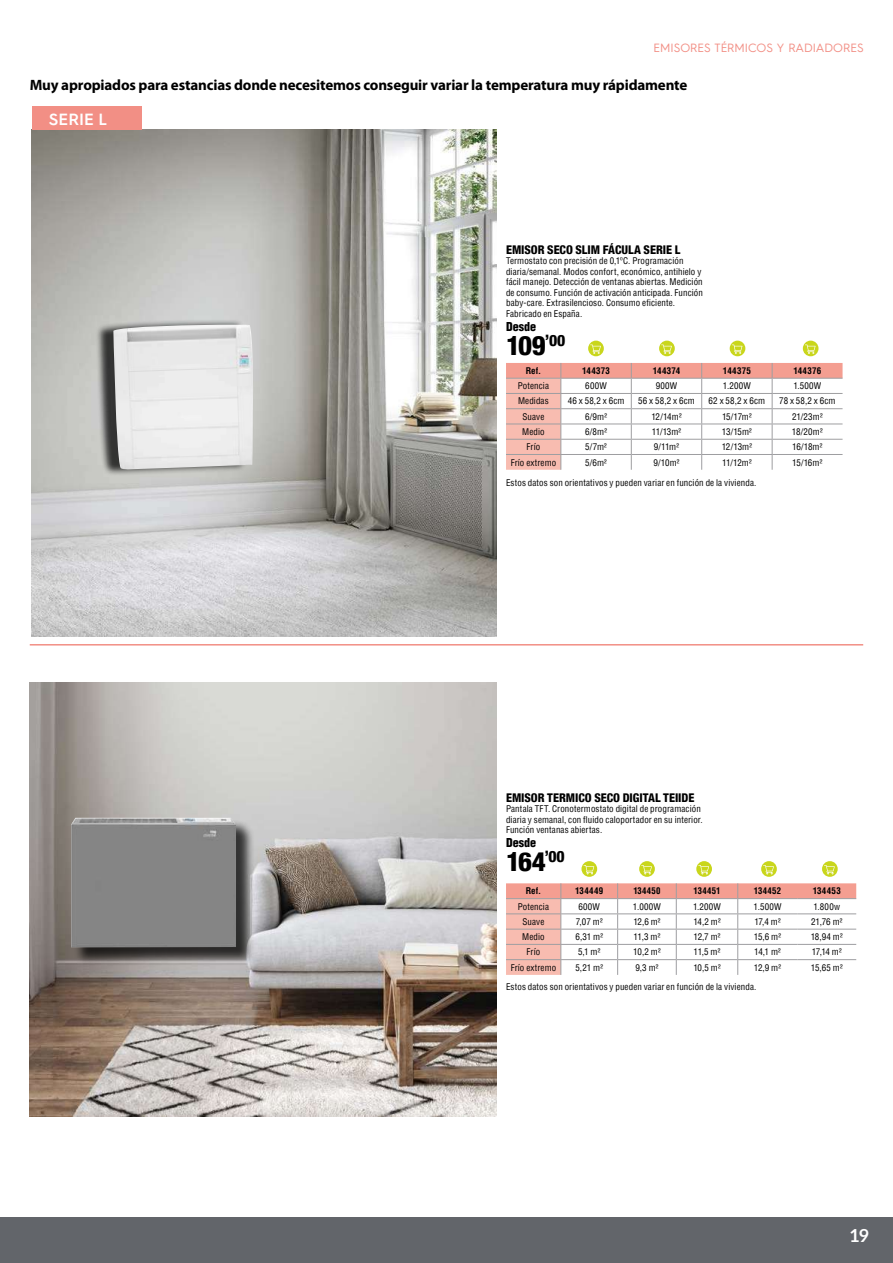
<style>
.page{position:relative;width:893px;height:1263px;background:#fff}
.page>*{position:absolute;margin:0;border:0;box-sizing:border-box;transform-origin:0 0}
.t1{font:800 condensed 27px "Helvetica 87";letter-spacing:-.04em;color:#000}
.t2{font:700 18px "Lato";color:#fff}
.t3{font:600 16.5px "Hurme Geometric Sans 4";color:#fff}
.t4{font:700 15px "Myriad Pro";letter-spacing:-.01em;color:#000}
.t5{font:800 condensed 12px "Helvetica 87";letter-spacing:-.005em;color:#000}
.t6{font:12px "Hurme Geometric Sans 4";color:#f28f85}
.t7{font:900 condensed 12px "Helvetica";letter-spacing:.005em;color:#000}
.t8{font:condensed 9px/10.5px "Helvetica";letter-spacing:.01em;color:#000}
.t9{font:700 condensed 9px "Helvetica";letter-spacing:.03em;color:#000}
</style>
<div class="page">
<div style="left:0;top:1217px;width:893px;height:46px;background:#62656a"></div>
<img style="left:32px;top:129px;width:464px;height:508px">
<img style="left:30px;top:683px;width:466px;height:434px">
<hr style="left:30px;top:644px;width:833px;height:1px;background:#f28f85">
<svg style="left:506px;top:363px;width:336px;height:107px"></svg>
<svg style="left:506px;top:883px;width:350px;height:92px"></svg>
<hr style="left:797px;top:959px;width:59px;height:1px;background:#9e9ea1">
<div style="left:74px;top:820px;width:181px;height:146px;background:#000;opacity:.75"></div>
<img style="left:71px;top:818px;width:165px;height:129px">
<div style="left:32px;top:106px;width:109px;height:24px;background:#f28f85"></div>
<div style="left:95px;top:319px;width:152px;height:157px;background:#000;opacity:.75"></div>
<img style="left:113px;top:325px;width:142px;height:145px">
<svg style="left:588px;top:341px;width:16px;height:15px"></svg>
<svg style="left:590px;top:345px;width:11px;height:9px"></svg>
<svg style="left:659px;top:341px;width:16px;height:15px"></svg>
<svg style="left:661px;top:345px;width:11px;height:9px"></svg>
<div style="left:730px;top:341px;width:15px;height:15px;background:#c9d61c;border-radius:50%"></div>
<svg style="left:732px;top:345px;width:10px;height:9px"></svg>
<div style="left:803px;top:341px;width:15px;height:15px;background:#c9d61c;border-radius:50%"></div>
<svg style="left:805px;top:345px;width:10px;height:9px"></svg>
<svg style="left:581px;top:861px;width:16px;height:16px"></svg>
<svg style="left:584px;top:865px;width:10px;height:9px"></svg>
<svg style="left:639px;top:861px;width:16px;height:16px"></svg>
<svg style="left:641px;top:865px;width:11px;height:9px"></svg>
<svg style="left:696px;top:861px;width:16px;height:16px"></svg>
<svg style="left:698px;top:865px;width:11px;height:9px"></svg>
<svg style="left:761px;top:861px;width:16px;height:16px"></svg>
<svg style="left:763px;top:865px;width:11px;height:9px"></svg>
<svg style="left:822px;top:861px;width:16px;height:16px"></svg>
<svg style="left:824px;top:865px;width:11px;height:9px"></svg>
<h3 class="t6" style="left:654px;top:40px;width:211px">EMISORES TÉRMICOS Y RADIADORES</h3>
<h3 class="t4" style="left:30px;top:75px;width:659px">Muy apropiados para estancias donde necesitemos conseguir variar la temperatura muy rápidamente</h3>
<h3 class="t3" style="left:49px;top:108px;width:60px">SERIE L</h3>
<h3 class="t5" style="left:506px;top:242px;width:176px">EMISOR SECO SLIM FÁCULA SERIE L</h3>
<p class="t8" style="left:506px;top:255px;width:198px">Termostato con precisión de 0,1ºC. Programación diaria/semanal. Modos confort, económico, antihielo y fácil manejo. Detección de ventanas abiertas. Medición de consumo. Función de activación anticipada. Función baby-care. Extrasilencioso. Consumo eficiente.<br>Fabricado en España.</p>
<h3 class="t7" style="left:506px;top:319px;width:32px">Desde</h3>
<h1 class="t1" style="left:506px;top:328px;width:61px">109<sup>’00</sup></h1>
<p class="t9" style="left:526px;top:365px;width:17px">Ref.</p>
<p class="t9" style="left:582px;top:365px;width:30px">144373</p>
<p class="t9" style="left:653px;top:365px;width:29px">144374</p>
<p class="t9" style="left:723px;top:365px;width:29px">144375</p>
<p class="t9" style="left:793px;top:365px;width:29px">144376</p>
<p class="t8" style="left:518px;top:381px;width:33px">Potencia</p>
<p class="t8" style="left:585px;top:381px;width:23px">600W</p>
<p class="t8" style="left:656px;top:381px;width:23px">900W</p>
<p class="t8" style="left:723px;top:381px;width:30px">1.200W</p>
<p class="t8" style="left:793px;top:381px;width:30px">1.500W</p>
<p class="t8" style="left:518px;top:396px;width:32px">Medidas</p>
<p class="t8" style="left:568px;top:396px;width:58px">46 x 58,2 x 6cm</p>
<p class="t8" style="left:638px;top:396px;width:58px">56 x 58,2 x 6cm</p>
<p class="t8" style="left:709px;top:396px;width:58px">62 x 58,2 x 6cm</p>
<p class="t8" style="left:779px;top:396px;width:58px">78 x 58,2 x 6cm</p>
<p class="t8" style="left:523px;top:411px;width:23px">Suave</p>
<p class="t8" style="left:585px;top:411px;width:23px">6/9m²</p>
<p class="t8" style="left:651px;top:411px;width:32px">12/14m²</p>
<p class="t8" style="left:722px;top:411px;width:31px">15/17m²</p>
<p class="t8" style="left:792px;top:411px;width:32px">21/23m²</p>
<p class="t8" style="left:522px;top:426px;width:24px">Medio</p>
<p class="t8" style="left:585px;top:426px;width:23px">6/8m²</p>
<p class="t8" style="left:652px;top:426px;width:31px">11/13m²</p>
<p class="t8" style="left:722px;top:426px;width:32px">13/15m²</p>
<p class="t8" style="left:792px;top:426px;width:32px">18/20m²</p>
<p class="t8" style="left:527px;top:442px;width:15px">Frío</p>
<p class="t8" style="left:585px;top:442px;width:23px">5/7m²</p>
<p class="t8" style="left:654px;top:442px;width:27px">9/11m²</p>
<p class="t8" style="left:722px;top:442px;width:32px">12/13m²</p>
<p class="t8" style="left:792px;top:442px;width:32px">16/18m²</p>
<p class="t8" style="left:511px;top:457px;width:47px">Frío extremo</p>
<p class="t8" style="left:585px;top:457px;width:23px">5/6m²</p>
<p class="t8" style="left:653px;top:457px;width:28px">9/10m²</p>
<p class="t8" style="left:722px;top:457px;width:31px">11/12m²</p>
<p class="t8" style="left:792px;top:457px;width:32px">15/16m²</p>
<p class="t8" style="left:506px;top:477px;width:252px">Estos datos son orientativos y pueden variar en función de la vivienda.</p>
<h3 class="t5" style="left:506px;top:790px;width:190px">EMISOR TERMICO SECO DIGITAL TEIIDE</h3>
<p class="t8" style="left:506px;top:803px;width:198px">Pantala TFT. Cronotermostato digital de programación diaria y semanal, con fluido caloportador en su interior.<br>Función ventanas abiertas.</p>
<h3 class="t7" style="left:506px;top:835px;width:32px">Desde</h3>
<h1 class="t1" style="left:506px;top:845px;width:60px">164<sup>’00</sup></h1>
<p class="t9" style="left:526px;top:885px;width:17px">Ref.</p>
<p class="t9" style="left:575px;top:885px;width:30px">134449</p>
<p class="t9" style="left:633px;top:885px;width:29px">134450</p>
<p class="t9" style="left:693px;top:885px;width:29px">134451</p>
<p class="t9" style="left:754px;top:885px;width:29px">134452</p>
<p class="t9" style="left:813px;top:885px;width:30px">134453</p>
<p class="t8" style="left:518px;top:901px;width:33px">Potencia</p>
<p class="t8" style="left:578px;top:901px;width:23px">600W</p>
<p class="t8" style="left:633px;top:901px;width:30px">1.000W</p>
<p class="t8" style="left:693px;top:901px;width:30px">1.200W</p>
<p class="t8" style="left:753px;top:901px;width:30px">1.500W</p>
<p class="t8" style="left:813px;top:901px;width:28px">1.800w</p>
<p class="t8" style="left:523px;top:916px;width:23px">Suave</p>
<p class="t8" style="left:576px;top:916px;width:28px">7,07 m²</p>
<p class="t8" style="left:633px;top:916px;width:29px">12,6 m²</p>
<p class="t8" style="left:693px;top:916px;width:29px">14,2 m²</p>
<p class="t8" style="left:754px;top:916px;width:28px">17,4 m²</p>
<p class="t8" style="left:811px;top:916px;width:33px">21,76 m²</p>
<p class="t8" style="left:522px;top:931px;width:24px">Medio</p>
<p class="t8" style="left:575px;top:931px;width:29px">6,31 m²</p>
<p class="t8" style="left:634px;top:931px;width:28px">11,3 m²</p>
<p class="t8" style="left:693px;top:931px;width:29px">12,7 m²</p>
<p class="t8" style="left:754px;top:931px;width:29px">15,6 m²</p>
<p class="t8" style="left:811px;top:931px;width:34px">18,94 m²</p>
<p class="t8" style="left:527px;top:947px;width:15px">Frío</p>
<p class="t8" style="left:578px;top:947px;width:24px">5,1 m²</p>
<p class="t8" style="left:633px;top:947px;width:29px">10,2 m²</p>
<p class="t8" style="left:694px;top:947px;width:28px">11,5 m²</p>
<p class="t8" style="left:754px;top:947px;width:28px">14,1 m²</p>
<p class="t8" style="left:812px;top:947px;width:32px">17,14 m²</p>
<p class="t8" style="left:511px;top:962px;width:47px">Frío extremo</p>
<p class="t8" style="left:575px;top:962px;width:29px">5,21 m²</p>
<p class="t8" style="left:635px;top:962px;width:25px">9,3 m²</p>
<p class="t8" style="left:693px;top:962px;width:29px">10,5 m²</p>
<p class="t8" style="left:754px;top:962px;width:29px">12,9 m²</p>
<p class="t8" style="left:811px;top:962px;width:33px">15,65 m²</p>
<p class="t8" style="left:506px;top:981px;width:252px">Estos datos son orientativos y pueden variar en función de la vivienda.</p>
<h2 class="t2" style="left:849px;top:1225px;width:21px">19</h2>
</div>
